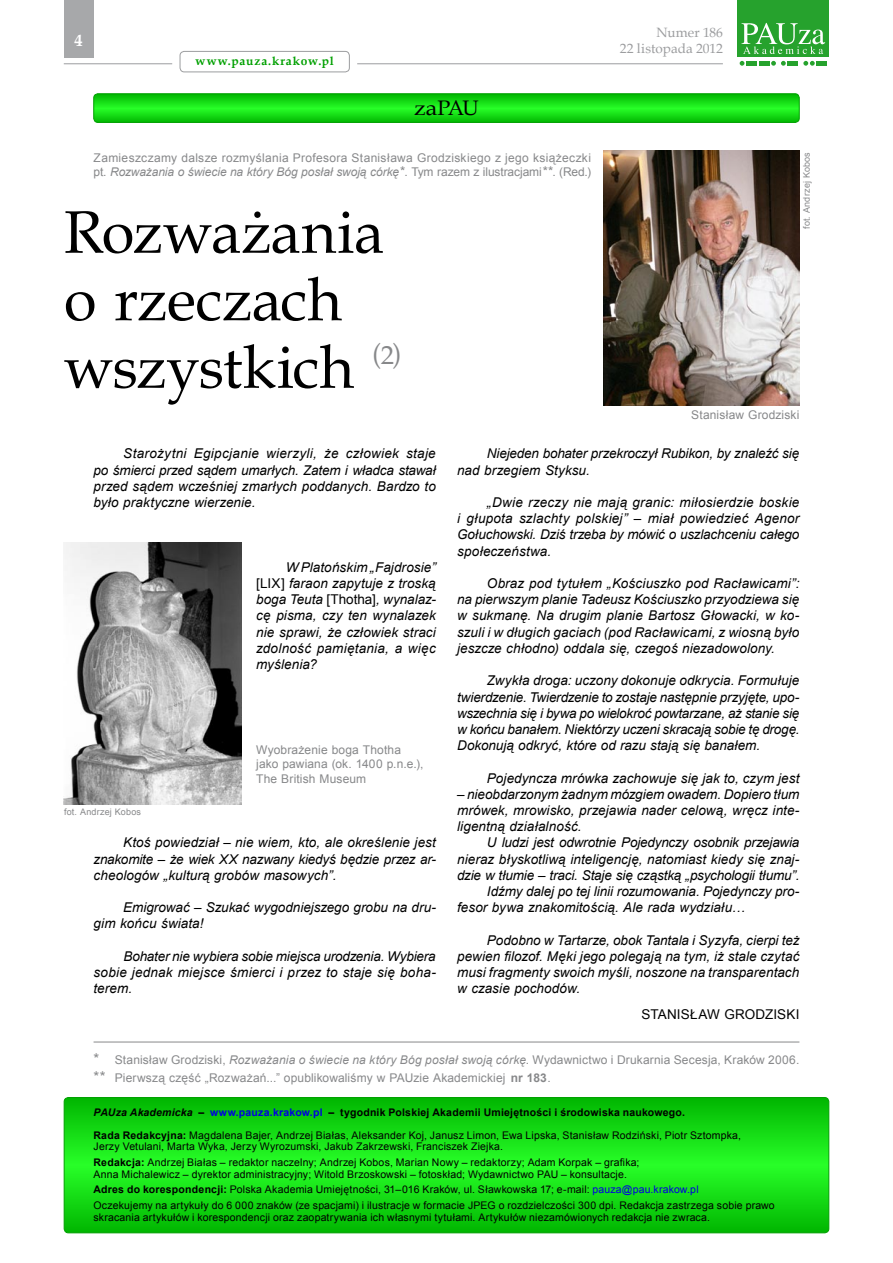
<style>
.page{position:relative;width:893px;height:1263px;background:#fff}
.page>*{position:absolute;margin:0;border:0;box-sizing:border-box;transform-origin:0 0}
.t1{font:60px/67.5px "Book Antiqua";letter-spacing:-.005em;color:#000}
.t2{font:26.25px "Book Antiqua";color:#87888a}
.t3{font:21px "Book Antiqua";letter-spacing:-.035em;color:#000;scale:1.1 1}
.t4{font:700 16.5px "Book Antiqua";color:#fff}
.t5{font:italic 13.5px/16.2px "Arial";color:#000;text-align:justify}
.t6{font:13.5px/16.2px "Book Antiqua";color:#9c9d9f;text-align:right}
.t7{font:13.5px "Arial";letter-spacing:.01em;color:#000}
.t8{font:12px/14.4px "Arial";letter-spacing:.015em;color:#87888a}
.t9{font:700 12px "Book Antiqua";letter-spacing:.07em;color:#00a000}
.t10{font:10.5px/15.8px "Arial";letter-spacing:.015em;color:#000}
.t11{font:9px "Arial";letter-spacing:.02em;color:#87888a}
.s1{font-style:italic}
.s2{font-size:13.5px}
.s3{font-style:normal}
.s4{font-size:15px}
.s5{font-weight:700}
.s6{font-weight:700;font-style:italic}
.s7{font-weight:700;color:#0000e1}
.s8{color:#0000e1}
</style>
<div class="page">
<hr style="left:357px;top:63px;width:366px;height:1px;background:#9c9d9f">
<div style="left:64px;top:0;width:30px;height:57px;background:#a7a8aa"></div>
<div style="left:180px;top:51px;width:170px;height:21px;border:1px solid #9c9d9f;border-radius:4px"></div>
<svg style="left:740px;top:61px;width:4px;height:5px"></svg>
<svg style="left:771px;top:61px;width:15px;height:5px"></svg>
<svg style="left:803px;top:61px;width:12px;height:5px"></svg>
<div style="left:746px;top:61px;width:11px;height:5px;background:#26a22d"></div>
<div style="left:759px;top:61px;width:11px;height:5px;background:#26a22d"></div>
<div style="left:787px;top:61px;width:11px;height:5px;background:#26a22d"></div>
<div style="left:816px;top:61px;width:11px;height:5px;background:#26a22d"></div>
<div style="left:737px;top:0;width:92px;height:56px;background:#26a22d"></div>
<svg style="left:741px;top:23px;width:84px;height:31px"></svg>
<hr style="left:64px;top:63px;width:108px;height:1px;background:#9c9d9f">
<svg style="left:64px;top:1097px;width:765px;height:136px;background:#14da14"></svg>
<div style="left:64px;top:1097px;width:765px;height:136px;border:1px solid #00a000;border-radius:4px"></div>
<svg style="left:94px;top:94px;width:705px;height:28px;background:#16de16"></svg>
<div style="left:94px;top:94px;width:705px;height:29px;border:1px solid #00a000;border-radius:4px"></div>
<hr style="left:94px;top:1042px;width:705px;height:1px;background:#87888a">
<img style="left:604px;top:151px;width:195px;height:254px">
<img style="left:64px;top:543px;width:177px;height:262px">
<p class="t4" style="left:75px;top:30px;width:10px">4</p>
<p class="t9" style="left:196px;top:53px;width:140px">www.pauza.krakow.pl</p>
<h3 class="t3" style="left:414px;top:94px;width:60px">zaPAU</h3>
<p class="t8" style="left:94px;top:151px;width:499px">Zamieszczamy dalsze rozmyślania Profesora Stanisława Grodziskiego z jego książeczki pt. <span class="s1">Rozważania o świecie na który Bóg posłał swoją córkę</span><span class="s2">*</span>. Tym razem z ilustracjami<span class="s2">**</span>. (Red.)</p>
<h1 class="t1" style="left:64px;top:197px;width:322px">Rozważania o rzeczach wszystkich</h1>
<h2 class="t2" style="left:372px;top:335px;width:31px">(2)</h2>
<p class="t6" style="left:620px;top:24px;width:104px">Numer 186<br>22 listopada 2012</p>
<p class="t11" style="left:801px;top:229px;width:79px;rotate:-90deg">fot. Andrzej Kobos</p>
<p class="t8" style="left:691px;top:408px;width:110px">Stanisław Grodziski</p>
<p class="t5" style="left:94px;top:446px;width:344px;text-indent:30px">Starożytni Egipcjanie wierzyli, że człowiek staje po śmierci przed sądem umarłych. Zatem i władca stawał przed sądem wcześniej zmarłych poddanych. Bardzo to było praktyczne wierzenie.</p>
<p class="t5" style="left:457px;top:446px;width:344px;text-indent:30px">Niejeden bohater przekroczył Rubikon, by znaleźć się nad brzegiem Styksu.</p>
<p class="t5" style="left:457px;top:494px;width:344px;text-indent:30px">„Dwie rzeczy nie mają granic: miłosierdzie boskie i głupota szlachty polskiej” – miał powiedzieć Agenor Gołuchowski. Dziś trzeba by mówić o uszlachceniu całego społeczeństwa.</p>
<p class="t5" style="left:457px;top:575px;width:344px;text-indent:30px">Obraz pod tytułem „Kościuszko pod Racławicami”: na pierwszym planie Tadeusz Kościuszko przyodziewa się w sukmanę. Na drugim planie Bartosz Głowacki, w ko&shy;szuli i w długich gaciach (pod Racławicami, z wiosną było jeszcze chłodno) oddala się, czegoś niezadowolony.</p>
<p class="t5" style="left:457px;top:673px;width:344px;text-indent:30px">Zwykła droga: uczony dokonuje odkrycia. Formułuje twierdzenie. Twierdzenie to zostaje następnie przyjęte, upo&shy;wszechnia się i bywa po wielokroć powtarzane, aż stanie się w końcu banałem. Niektórzy uczeni skracają sobie tę drogę.<br>Dokonują odkryć, które od razu stają się banałem.</p>
<p class="t5" style="left:487px;top:770px;width:314px">Pojedyncza mrówka zachowuje się jak to, czym jest</p>
<p class="t5" style="left:457px;top:786px;width:344px">– nieobdarzonym żadnym mózgiem owadem. Dopiero tłum mrówek, mrowisko, przejawia nader celową, wręcz inte&shy;ligentną działalność.</p>
<p class="t5" style="left:487px;top:835px;width:314px">U ludzi jest odwrotnie Pojedynczy osobnik przejawia</p>
<p class="t5" style="left:457px;top:851px;width:344px">nieraz błyskotliwą inteligencję, natomiast kiedy się znaj-</p>
<p class="t5" style="left:457px;top:867px;width:344px">dzie w tłumie – traci. Staje się cząstką „psychologii tłumu”.</p>
<p class="t5" style="left:487px;top:883px;width:314px">Idźmy dalej po tej linii rozumowania. Pojedynczy pro-</p>
<p class="t5" style="left:457px;top:899px;width:289px">fesor bywa znakomitością. Ale rada wydziału…</p>
<p class="t5" style="left:457px;top:932px;width:344px;text-indent:30px">Podobno w Tartarze, obok Tantala i Syzyfa, cierpi też pewien filozof. Męki jego polegają na tym, iż stale czytać musi fragmenty swoich myśli, noszone na transparentach w czasie pochodów.</p>
<p class="t5" style="left:256px;top:559px;width:181px;text-indent:30px">W Platońskim „Fajdrosie” <span class="s3">[LIX]</span> faraon zapytuje z troską boga Teuta <span class="s3">[Thotha]</span>, wynalaz&shy;cę pisma, czy ten wynalazek nie sprawi, że człowiek straci zdolność pamiętania, a więc myślenia?</p>
<p class="t8" style="left:256px;top:743px;width:169px">Wyobrażenie boga Thotha jako pawiana (ok. 1400 p.n.e.),<br>The British Museum</p>
<p class="t11" style="left:64px;top:806px;width:79px">fot. Andrzej Kobos</p>
<p class="t5" style="left:94px;top:835px;width:344px;text-indent:30px">Ktoś powiedział – nie wiem, kto, ale określenie jest znakomite – że wiek XX nazwany kiedyś będzie przez ar&shy;cheologów „kulturą grobów masowych”.</p>
<p class="t5" style="left:94px;top:899px;width:344px;text-indent:30px">Emigrować – Szukać wygodniejszego grobu na dru&shy;gim końcu świata!</p>
<p class="t5" style="left:94px;top:948px;width:344px;text-indent:30px">Bohater nie wybiera sobie miejsca urodzenia. Wybiera sobie jednak miejsce śmierci i przez to staje się boha&shy;terem.</p>
<p class="t7" style="left:641px;top:1005px;width:159px">STANISŁAW GRODZISKI</p>
<p class="t8" style="left:94px;top:1051px;width:707px;line-height:18px"><span class="s4">*</span> Stanisław Grodziski, <span class="s1">Rozważania o świecie na który Bóg posłał swoją córkę</span>. Wydawnictwo i Drukarnia Secesja, Kraków 2006. <span class="s4">**</span> Pierwszą część „Rozważań...” opublikowaliśmy w PAUzie Akademickiej <span class="s5">nr 183</span>.</p>
<p class="t10" style="left:94px;top:1102px;width:649px;line-height:22.2px"><span class="s6">PAUza Akademicka</span> <span class="s5">–</span> <span class="s7">www.pauza.krakow.pl</span> <span class="s5">– tygodnik Polskiej Akademii Umiejętności i środowiska naukowego.<br>Rada Redakcyjna:</span> Magdalena Bajer, Andrzej Białas, Aleksander Koj, Janusz Limon, Ewa Lipska, Stanisław Rodziński, Piotr Sztompka,</p>
<p class="t10" style="left:94px;top:1139px;width:547px">Jerzy Vetulani, Marta Wyka, Jerzy Wyrozumski, Jakub Zakrzewski, Franciszek Ziejka.<br><span class="s5">Redakcja:</span> Andrzej Białas – redaktor naczelny; Andrzej Kobos, Marian Nowy – redaktorzy; Adam Korpak – grafika;</p>
<p class="t10" style="left:94px;top:1166px;width:683px">Anna Michalewicz – dyrektor administracyjny; Witold Brzoskowski – fotoskład; Wydawnictwo PAU – konsultacje.<br><span class="s5">Adres do korespondencji:</span> Polska Akademia Umiejętności, 31–016 Kraków, ul. Sławkowska 17; e-mail: <span class="s8">pauza@pau.krakow.pl<br></span>Oczekujemy na artykuły do 6 000 znaków (ze spacjami) i ilustracje w formacie JPEG o rozdzielczości 300 dpi. Redakcja zastrzega sobie prawo</p>
<p class="t10" style="left:94px;top:1209px;width:618px">skracania artykułów i korespondencji oraz zaopatrywania ich własnymi tytułami. Artykułów niezamówionych redakcja nie zwraca.</p>
</div>
